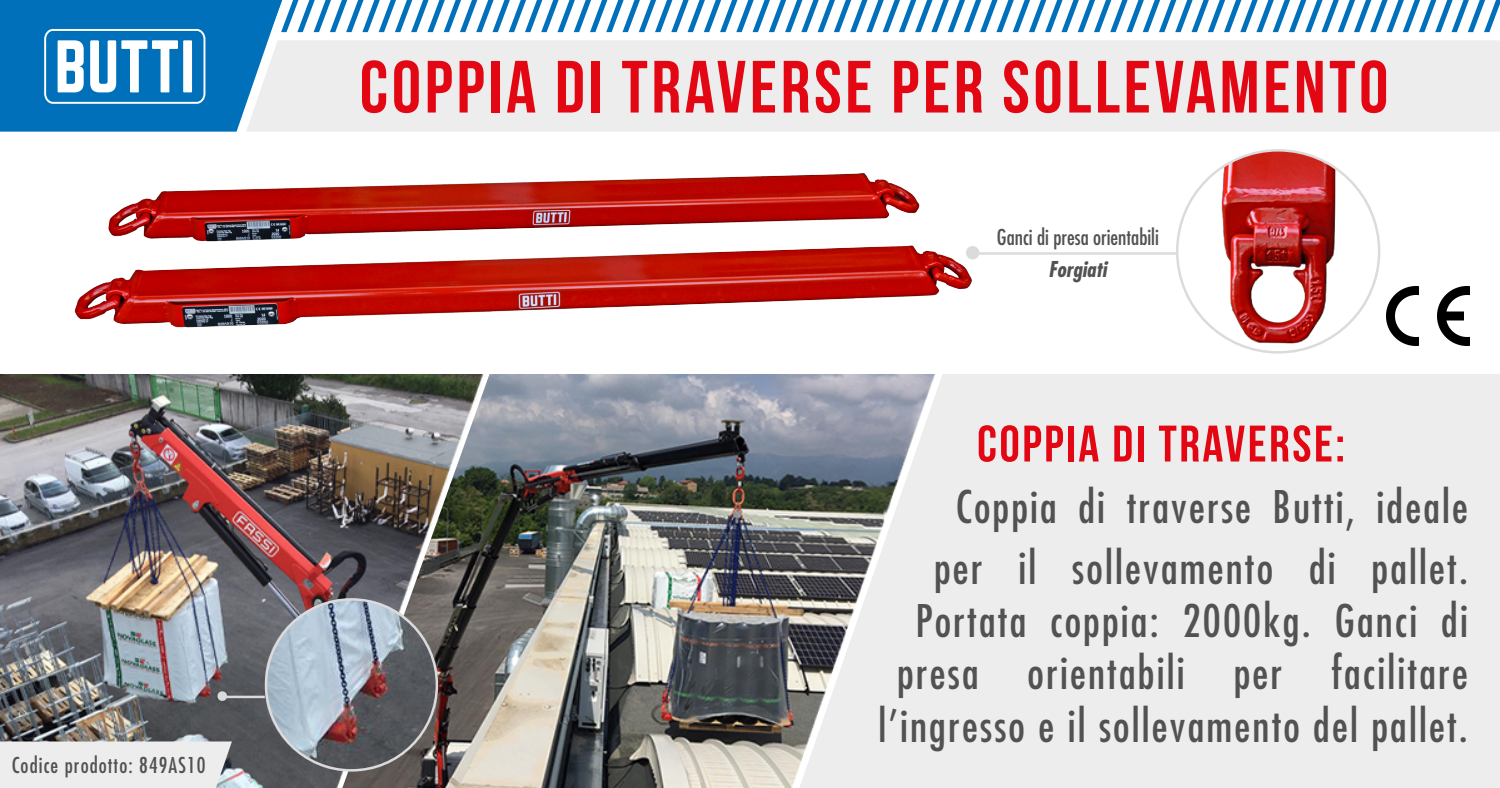
<style>
.page{position:relative;width:1500px;height:788px;background:#fff}
.page>*{position:absolute;margin:0;border:0;box-sizing:border-box;transform-origin:0 0}
.t1{font:700 73.75px "Bebas Neue";letter-spacing:.05em;color:#e30613}
.t2{font:700 51.25px "Bebas Neue";letter-spacing:.05em;color:#e30613}
.t3{font:condensed 43.75px/52.5px "Futura";letter-spacing:.05em;color:#525252;text-align:center}
.t4{font:condensed 21.25px "Futura";color:#525252}
.t5{font:condensed 21.25px "Futura";letter-spacing:.05em;color:#525252}
.t6{font:italic 700 condensed 21.25px "Futura";color:#525252}
</style>
<div class="page">
<img style="left:0;top:374px;width:941px;height:414px">
<div style="left:799px;top:374px;width:701px;height:413px;background:#ededed"></div>
<div style="left:0;top:741px;width:232px;height:47px;background:#ededed"></div>
<svg style="left:0;top:0;width:1500px;height:132px"></svg>
<img style="left:1221px;top:150px;width:115px;height:193px">
<hr style="left:975px;top:252px;width:203px;height:3px;background:#dbdbdb">
<svg style="left:334px;top:531px;width:165px;height:257px;background:#645f5d"></svg>
<img style="left:266px;top:599px;width:171px;height:171px">
<svg style="left:217px;top:690px;width:11px;height:11px"></svg>
<hr style="left:220px;top:695px;width:45px;height:3px;background:#dbdbdb">
<img style="left:44px;top:0;width:973px;height:531px">
<img style="left:1387px;top:286px;width:83px;height:59px">
<p class="t5" style="left:12px;top:752px;width:195px">Codice prodotto: 849AS10</p>
<h1 class="t1" style="left:360px;top:47px;width:1030px">COPPIA DI TRAVERSE PER SOLLEVAMENTO</h1>
<p class="t4" style="left:997px;top:225px;width:163px">Ganci di presa orientabili</p>
<p class="t6" style="left:1048px;top:256px;width:60px">Forgiati</p>
<p class="t2" style="left:977px;top:415px;width:369px">COPPIA DI TRAVERSE:</p>
<p class="t3" style="left:934px;top:475px;width:535px;line-height:61.2px">Coppia di traverse Butti, ideale per il sollevamento di pallet.</p>
<p class="t3" style="left:879px;top:593px;width:591px;text-align:right">Portata coppia: 2000kg. Ganci di presa orientabili per facilitare l’ingresso e il sollevamento del pallet.</p>
</div>
